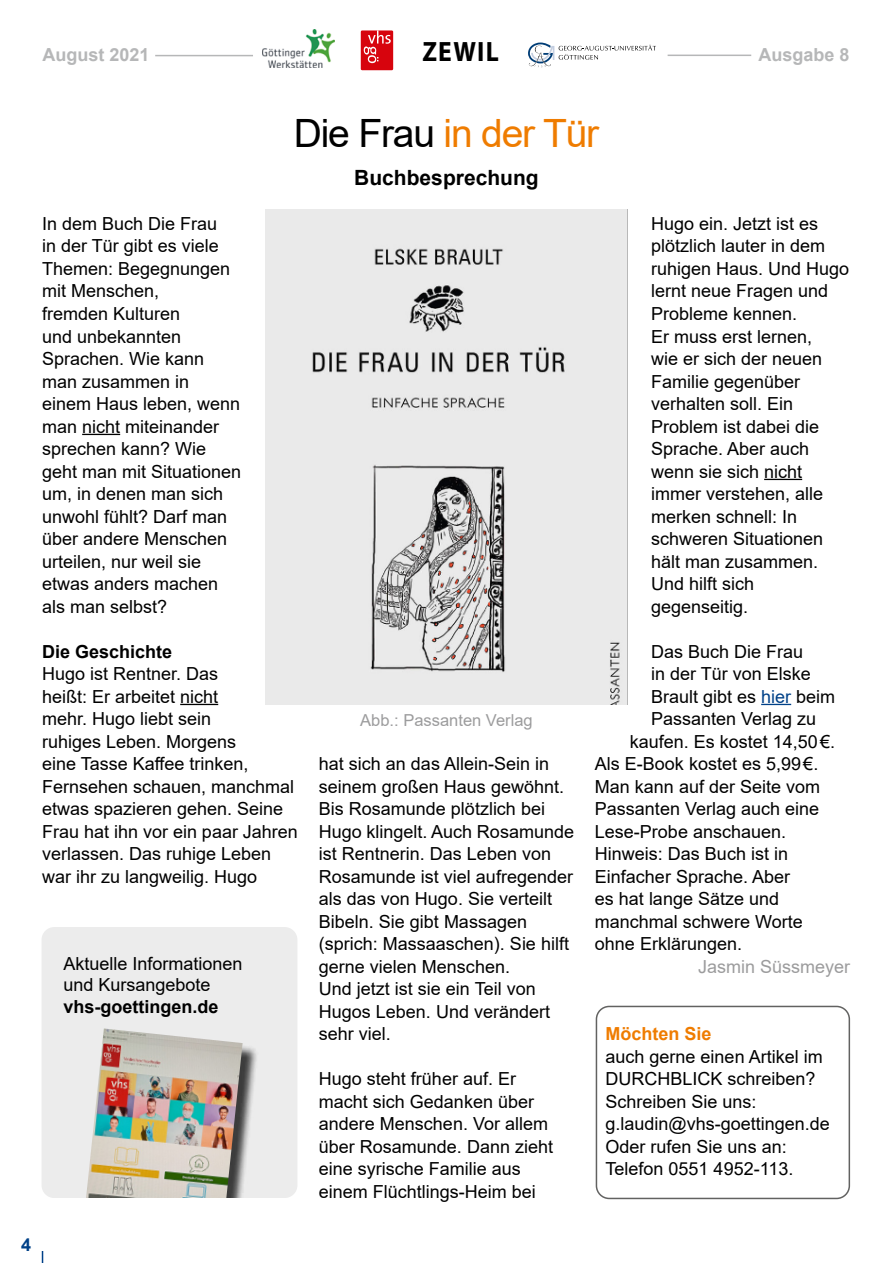
<style>
.page{position:relative;width:893px;height:1263px;background:#fff}
.page>*{position:absolute;margin:0;border:0;box-sizing:border-box;transform-origin:0 0}
.t1{font:39px "Arial";letter-spacing:-.03em;color:#ef7c00}
.t2{font:700 28.05px "Myriad Pro";letter-spacing:.05em;color:#000;scale:.91 1}
.t3{font:700 21px "Arial";color:#000}
.t4{font:18px/22.5px "Arial";color:#000}
.t5{font:700 18px "Arial";color:#000}
.t6{font:700 18px "Arial";color:#b6b7b8}
.t7{font:18px "Arial";color:#9c9c9d}
.t8{font:700 18px "Arial";color:#ef7c00}
.t9{font:700 18px "Arial";color:#004188}
.t10{font:16.5px "Arial";color:#9c9c9d}
.s1{color:#000}
.s2{color:#004188}
</style>
<div class="page">
<svg style="left:42px;top:1251px;width:1px;height:12px"></svg>
<hr style="left:82px;top:434px;width:38px;height:1px;background:#000">
<hr style="left:180px;top:704px;width:38px;height:1px;background:#000">
<hr style="left:764px;top:479px;width:38px;height:1px;background:#000">
<hr style="left:761px;top:704px;width:30px;height:1px;background:#004188">
<div style="left:42px;top:927px;width:255px;height:271px;background:#ececec;border-radius:13px"></div>
<div style="left:86px;top:1031px;width:173px;height:215px;background:#000;opacity:.75"></div>
<img style="left:86px;top:1028px;width:157px;height:170px">
<div style="left:41px;top:1198px;width:255px;height:52px;background:#fff"></div>
<img style="left:266px;top:209px;width:361px;height:495px">
<hr style="left:155px;top:55px;width:98px;height:1px;background:#b6b7b8">
<hr style="left:668px;top:55px;width:83px;height:1px;background:#b6b7b8">
<svg style="left:528px;top:42px;width:128px;height:25px"></svg>
<img style="left:263px;top:30px;width:71px;height:37px">
<div style="left:361px;top:31px;width:32px;height:39px;background:#d7040d"></div>
<svg style="left:364px;top:31px;width:27px;height:32px"></svg>
<div style="left:596px;top:1006px;width:254px;height:193px;border:2px solid #626261;border-radius:13px"></div>
<p class="t6" style="left:43px;top:42px;width:109px">August 2021</p>
<h2 class="t2" style="left:422px;top:33px;width:86px">ZEWIL</h2>
<p class="t6" style="left:758px;top:42px;width:93px">Ausgabe 8</p>
<h1 class="t1" style="left:294px;top:107px;width:307px"><span class="s1">Die Frau</span> in der Tür</h1>
<p class="t3" style="left:354px;top:163px;width:186px">Buchbesprechung</p>
<p class="t4" style="left:42px;top:212px;width:201px">In dem Buch Die Frau<br>in der Tür gibt es viele<br>Themen: Begegnungen mit Menschen,<br>fremden Kulturen<br>und unbekannten<br>Sprachen. Wie kann man zusammen in einem Haus leben, wenn man nicht miteinander sprechen kann? Wie geht man mit Situationen um, in denen man sich unwohl fühlt? Darf man über andere Menschen urteilen, nur weil sie etwas anders machen als man selbst?</p>
<p class="t5" style="left:42px;top:638px;width:132px">Die Geschichte</p>
<p class="t4" style="left:42px;top:662px;width:257px">Hugo ist Rentner. Das<br>heißt: Er arbeitet nicht<br>mehr. Hugo liebt sein<br>ruhiges Leben. Morgens<br>eine Tasse Kaffee trinken,<br>Fernsehen schauen, manchmal etwas spazieren gehen. Seine<br>Frau hat ihn vor ein paar Jahren verlassen. Das ruhige Leben war ihr zu langweilig. Hugo</p>
<p class="t4" style="left:64px;top:952px;width:181px;line-height:21.6px">Aktuelle Informationen und Kursangebote</p>
<p class="t5" style="left:64px;top:994px;width:157px">vhs-goettingen.de</p>
<p class="t10" style="left:360px;top:709px;width:174px">Abb.: Passanten Verlag</p>
<p class="t4" style="left:319px;top:752px;width:257px">hat sich an das Allein-Sein in seinem großen Haus gewöhnt.<br>Bis Rosamunde plötzlich bei<br>Hugo klingelt. Auch Rosamunde ist Rentnerin. Das Leben von<br>Rosamunde ist viel aufregender als das von Hugo. Sie verteilt<br>Bibeln. Sie gibt Massagen (sprich: Massaaschen). Sie hilft gerne vielen Menschen.<br>Und jetzt ist sie ein Teil von<br>Hugos Leben. Und verändert sehr viel.</p>
<p class="t4" style="left:319px;top:1067px;width:236px">Hugo steht früher auf. Er macht sich Gedanken über andere Menschen. Vor allem über Rosamunde. Dann zieht eine syrische Familie aus einem Flüchtlings-Heim bei</p>
<p class="t4" style="left:651px;top:212px;width:200px">Hugo ein. Jetzt ist es plötzlich lauter in dem ruhigen Haus. Und Hugo lernt neue Fragen und<br>Probleme kennen.<br>Er muss erst lernen,<br>wie er sich der neuen<br>Familie gegenüber verhalten soll. Ein<br>Problem ist dabei die<br>Sprache. Aber auch wenn sie sich nicht immer verstehen, alle merken schnell: In schweren Situationen hält man zusammen.<br>Und hilft sich gegenseitig.</p>
<p class="t4" style="left:651px;top:640px;width:154px">Das Buch Die Frau</p>
<p class="t4" style="left:651px;top:662px;width:161px">in der Tür von Elske</p>
<p class="t4" style="left:651px;top:685px;width:186px">Brault gibt es <span class="s2">hier</span> beim</p>
<p class="t4" style="left:651px;top:707px;width:167px">Passanten Verlag zu</p>
<p class="t4" style="left:630px;top:730px;width:207px">kaufen. Es kostet 14,50€.</p>
<p class="t4" style="left:595px;top:752px;width:225px">Als E-Book kostet es 5,99€.</p>
<p class="t4" style="left:595px;top:775px;width:227px">Man kann auf der Seite vom</p>
<p class="t4" style="left:595px;top:797px;width:226px">Passanten Verlag auch eine</p>
<p class="t4" style="left:595px;top:820px;width:193px">Lese-Probe anschauen.</p>
<p class="t4" style="left:595px;top:842px;width:195px">Hinweis: Das Buch ist in</p>
<p class="t4" style="left:595px;top:865px;width:197px">Einfacher Sprache. Aber</p>
<p class="t4" style="left:595px;top:887px;width:186px">es hat lange Sätze und</p>
<p class="t4" style="left:595px;top:910px;width:209px">manchmal schwere Worte</p>
<p class="t4" style="left:595px;top:932px;width:149px">ohne Erklärungen.</p>
<p class="t7" style="left:698px;top:954px;width:154px">Jasmin Süssmeyer</p>
<p class="t8" style="left:606px;top:1021px;width:108px">Möchten Sie</p>
<p class="t4" style="left:606px;top:1045px;width:226px">auch gerne einen Artikel im<br>DURCHBLICK schreiben?<br>Schreiben Sie uns: g.laudin@vhs-goettingen.de<br>Oder rufen Sie uns an:<br>Telefon 0551 4952-113.</p>
<p class="t9" style="left:21px;top:1231px;width:12px">4</p>
</div>
